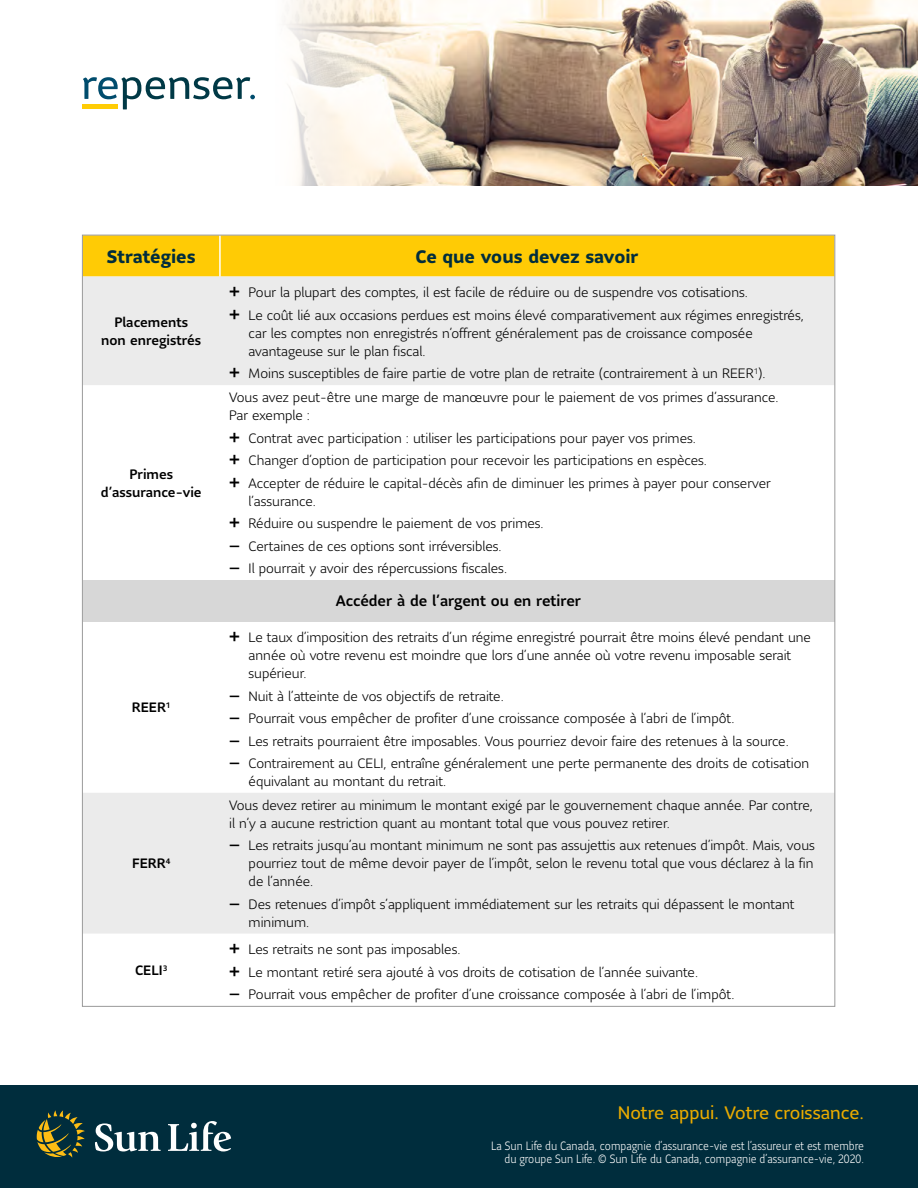
<style>
.page{position:relative;width:918px;height:1188px;background:#fff}
.page>*{position:absolute;margin:0;border:0;box-sizing:border-box;transform-origin:0 0}
.h5_-_Table_Heading{font:700 18px "Sun Life Sans";color:#002d3d}
.t1{font:18px "Sun Life Sans";color:#eaab00}
.h6_-_Table_Subheadin{font:500 15px "Sun Life Sans";color:#000}
.t2{font:300 13.5px/18px "Sun Life Sans";color:#000}
.h6_-_Table_Subheadin-2{font:500 13.5px/18px "Sun Life Sans";color:#000;text-align:center}
.t3{font:300 12px/13.5px "Sun Life Sans Condensed";color:#fff;text-align:right}
.s1{font-weight:500;font-size:18px}
.s2{font-weight:500;font-size:16.5px}
</style>
<div class="page">
<img style="left:284px;top:0;width:634px;height:185px">
<div style="left:0;top:1085px;width:918px;height:103px;background:#002d3d"></div>
<svg style="left:95px;top:1123px;width:66px;height:28px"></svg>
<svg style="left:168px;top:1121px;width:63px;height:30px"></svg>
<svg style="left:37px;top:1111px;width:48px;height:46px"></svg>
<hr style="left:82px;top:105px;width:36px;height:4px;background:#ffcc05">
<svg style="left:83px;top:77px;width:172px;height:32px"></svg>
<div style="left:84px;top:237px;width:749px;height:40px;background:#ffcb05"></div>
<svg style="left:84px;top:277px;width:749px;height:657px"></svg>
<div style="left:83px;top:580px;width:751px;height:41px;background:#d7d7d7"></div>
<hr style="left:219px;top:235px;width:2px;height:42px;background:#fff">
<h5 class="h5_-_Table_Heading" style="left:107px;top:244px;width:90px">Stratégies</h5>
<h5 class="h5_-_Table_Heading" style="left:415px;top:244px;width:225px">Ce que vous devez savoir</h5>
<h6 class="h6_-_Table_Subheadin-2" style="left:101px;top:313px;width:101px">Placements non enregistrés</h6>
<h6 class="h6_-_Table_Subheadin-2" style="left:101px;top:465px;width:102px">Primes d’assurance-vie</h6>
<h6 class="h6_-_Table_Subheadin-2" style="left:132px;top:698px;width:40px">REER<sup>1</sup></h6>
<h6 class="h6_-_Table_Subheadin-2" style="left:132px;top:854px;width:40px">FERR<sup>4</sup></h6>
<h6 class="h6_-_Table_Subheadin-2" style="left:135px;top:961px;width:34px">CELI<sup>3</sup></h6>
<p class="t2" style="left:229px;top:283px;width:520px"><span class="s1">+</span> Pour la plupart des comptes, il est facile de réduire ou de suspendre vos cotisations.</p>
<p class="t2" style="left:249px;top:306px;width:557px;text-indent:-20px"><span class="s1">+</span> Le coût lié aux occasions perdues est moins élevé comparativement aux régimes enregistrés, car les comptes non enregistrés n’offrent généralement pas de croissance composée avantageuse sur le plan fiscal.</p>
<p class="t2" style="left:229px;top:364px;width:538px"><span class="s1">+</span> Moins susceptibles de faire partie de votre plan de retraite (contrairement à un REER<sup>1</sup>).</p>
<p class="t2" style="left:229px;top:388px;width:551px">Vous avez peut-être une marge de manœuvre pour le paiement de vos primes d’assurance.<br>Par exemple :</p>
<p class="t2" style="left:229px;top:429px;width:468px"><span class="s1">+</span> Contrat avec participation : utiliser les participations pour payer vos primes.</p>
<p class="t2" style="left:229px;top:451px;width:479px"><span class="s1">+</span> Changer d’option de participation pour recevoir les participations en espèces.</p>
<p class="t2" style="left:249px;top:474px;width:524px;text-indent:-20px"><span class="s1">+</span> Accepter de réduire le capital-décès afin de diminuer les primes à payer pour conserver l’assurance.</p>
<p class="t2" style="left:229px;top:514px;width:316px"><span class="s1">+</span> Réduire ou suspendre le paiement de vos primes.</p>
<p class="t2" style="left:229px;top:537px;width:274px"><span class="s2">–</span> Certaines de ces options sont irréversibles.</p>
<p class="t2" style="left:229px;top:559px;width:279px"><span class="s2">–</span> Il pourrait y avoir des répercussions fiscales.</p>
<h6 class="h6_-_Table_Subheadin" style="left:336px;top:591px;width:247px">Accéder à de l’argent ou en retirer</h6>
<p class="t2" style="left:249px;top:628px;width:564px;text-indent:-20px"><span class="s1">+</span> Le taux d’imposition des retraits d’un régime enregistré pourrait être moins élevé pendant une année où votre revenu est moindre que lors d’une année où votre revenu imposable serait supérieur.</p>
<p class="t2" style="left:229px;top:686px;width:276px"><span class="s2">–</span> Nuit à l’atteinte de vos objectifs de retraite.</p>
<p class="t2" style="left:229px;top:709px;width:507px"><span class="s2">–</span> Pourrait vous empêcher de profiter d’une croissance composée à l’abri de l’impôt.</p>
<p class="t2" style="left:229px;top:731px;width:561px"><span class="s2">–</span> Les retraits pourraient être imposables. Vous pourriez devoir faire des retenues à la source.</p>
<p class="t2" style="left:249px;top:754px;width:562px;text-indent:-20px"><span class="s2">–</span> Contrairement au CELI, entraîne généralement une perte permanente des droits de cotisation équivalant au montant du retrait.</p>
<p class="t2" style="left:229px;top:796px;width:585px">Vous devez retirer au minimum le montant exigé par le gouvernement chaque année. Par contre, il n’y a aucune restriction quant au montant total que vous pouvez retirer.</p>
<p class="t2" style="left:249px;top:836px;width:568px;text-align:justify;text-indent:-20px"><span class="s2">–</span> Les retraits jusqu’au montant minimum ne sont pas assujettis aux retenues d’impôt. Mais, vous pourriez tout de même devoir payer de l’impôt, selon le revenu total que vous déclarez à la fin de l’année.</p>
<p class="t2" style="left:249px;top:895px;width:548px;text-indent:-20px"><span class="s2">–</span> Des retenues d’impôt s’appliquent immédiatement sur les retraits qui dépassent le montant minimum.</p>
<p class="t2" style="left:229px;top:940px;width:233px"><span class="s1">+</span> Les retraits ne sont pas imposables.</p>
<p class="t2" style="left:229px;top:963px;width:470px"><span class="s1">+</span> Le montant retiré sera ajouté à vos droits de cotisation de l’année suivante.</p>
<p class="t2" style="left:229px;top:985px;width:507px"><span class="s2">–</span> Pourrait vous empêcher de profiter d’une croissance composée à l’abri de l’impôt.</p>
<h1 class="t1" style="left:618px;top:1100px;width:248px">Notre appui. Votre croissance.</h1>
<p class="t3" style="left:491px;top:1139px;width:374px">La Sun Life du Canada, compagnie d’assurance-vie est l’assureur et est membre du groupe Sun Life. © Sun Life du Canada, compagnie d’assurance-vie, 2020.</p>
</div>
